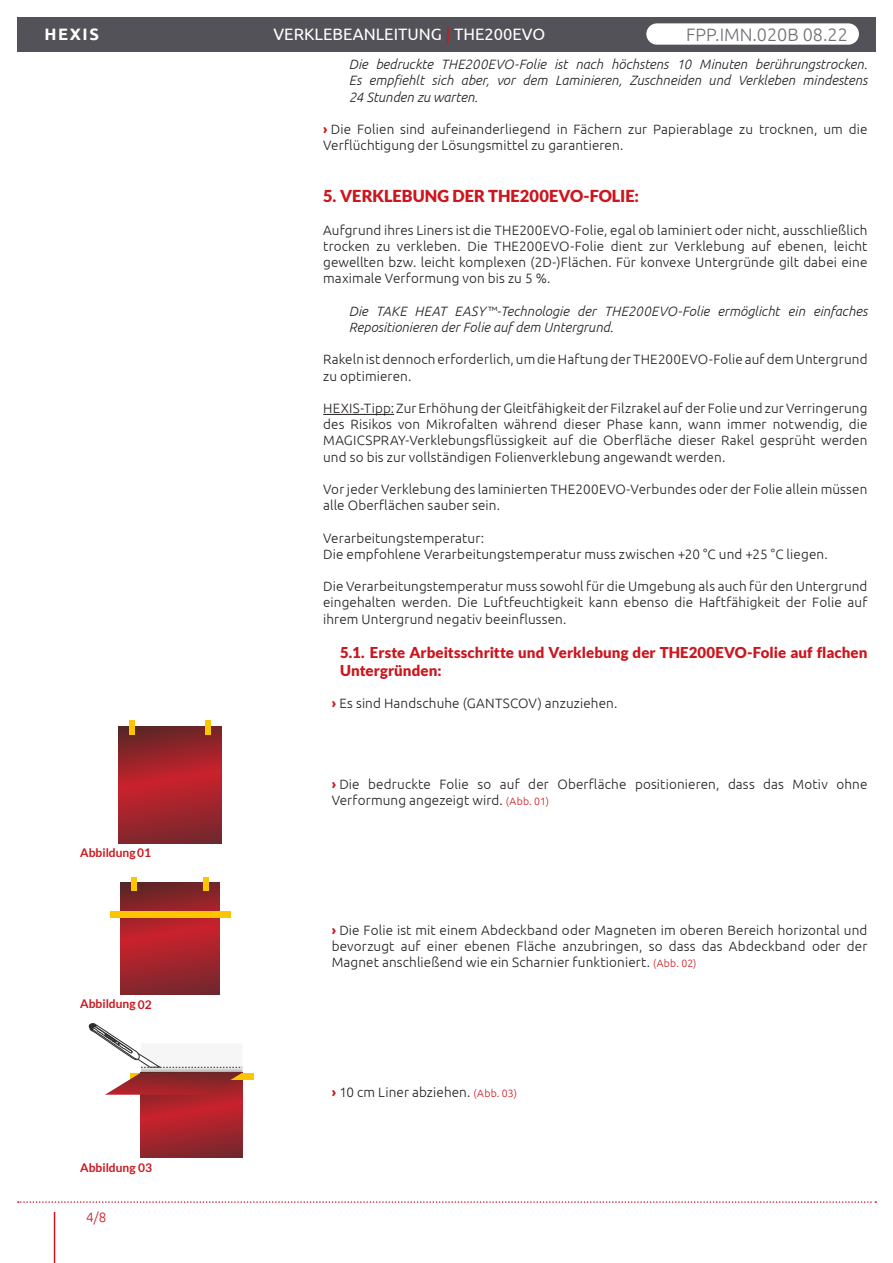
<style>
.page{position:relative;width:893px;height:1263px;background:#fff}
.page>*{position:absolute;margin:0;border:0;box-sizing:border-box;transform-origin:0 0}
.t1{font:300 18px "Ubuntu";color:#6f7073}
.t2{font:900 16.5px "Lato";letter-spacing:.005em;color:#cd151d}
.t3{font:16.5px "Ubuntu";color:#fff}
.t4{font:700 16.5px "Ubuntu";letter-spacing:.1em;color:#fff}
.t5{font:900 15px/18px "Lato";letter-spacing:.005em;color:#cd151d}
.t6{font:300 13.5px/16.2px "Ubuntu";letter-spacing:.01em;color:#231f20}
.avertissement{font:italic 300 13.5px/16.2px "Ubuntu";color:#231f20;text-align:justify}
.t7{font:300 13.5px "Ubuntu";color:#cd151d}
.légende{font:700 12px "Lato";color:#cd151d}
.s1{color:#cd151d}
.s2{font-weight:700;color:#cd151d}
.s3{font-size:10.5px;color:#cd151d}
</style>
<div class="page">
<div style="left:17px;top:17px;width:859px;height:34px;background:#545259"></div>
<svg style="left:18px;top:1201px;width:858px;height:2px"></svg>
<hr style="left:54px;top:1212px;width:1px;height:51px;background:#cd151d">
<hr style="left:323px;top:414px;width:71px;height:1px;background:#231f20">
<svg style="left:118px;top:727px;width:104px;height:116px"></svg>
<div style="left:130px;top:721px;width:5px;height:14px;background:#fdc500"></div>
<div style="left:205px;top:721px;width:5px;height:14px;background:#fdc500"></div>
<svg style="left:120px;top:883px;width:100px;height:111px"></svg>
<div style="left:131px;top:877px;width:6px;height:13px;background:#fdc500"></div>
<div style="left:204px;top:877px;width:5px;height:13px;background:#fdc500"></div>
<div style="left:110px;top:911px;width:120px;height:7px;background:#fdc500"></div>
<div style="left:130px;top:1073px;width:123px;height:6px;background:#fdc500"></div>
<svg style="left:88px;top:1023px;width:154px;height:135px"></svg>
<div style="left:646px;top:23px;width:213px;height:22px;background:#fff;border-radius:11px"></div>
<p class="t4" style="left:44px;top:25px;width:56px">HEXIS</p>
<p class="légende" style="left:80px;top:846px;width:72px">Abbildung01</p>
<p class="légende" style="left:80px;top:997px;width:73px">Abbildung 02</p>
<p class="légende" style="left:80px;top:1160px;width:73px">Abbildung 03</p>
<p class="t7" style="left:86px;top:1209px;width:22px">4/8</p>
<p class="t3" style="left:273px;top:25px;width:273px">VERKLEBEANLEITUNG <span class="s1">|</span> THE200EVO</p>
<h1 class="t1" style="left:686px;top:24px;width:163px">FPP.IMN.020B 08.22</h1>
<p class="avertissement" style="left:349px;top:56px;width:520px">Die bedruckte THE200EVO-Folie ist nach höchstens 10 Minuten berührungstrocken.<br>Es empfiehlt sich aber, vor dem Laminieren, Zuschneiden und Verkleben mindestens 24 Stunden zu warten.</p>
<p class="t6" style="left:323px;top:121px;width:546px"><span class="s2">›</span> Die Folien sind aufeinanderliegend in Fächern zur Papierablage zu trocknen, um die<br>Verflüchtigung der Lösungsmittel zu garantieren.</p>
<p class="t2" style="left:323px;top:187px;width:317px">5. VERKLEBUNG DER THE200EVO-FOLIE:</p>
<p class="t6" style="left:323px;top:222px;width:546px;text-align:justify">Aufgrund ihres Liners ist die THE200EVO-Folie, egal ob laminiert oder nicht, ausschließlich trocken zu verkleben. Die THE200EVO-Folie dient zur Verklebung auf ebenen, leicht gewellten bzw. leicht komplexen (2D-)Flächen. Für konvexe Untergründe gilt dabei eine maximale Verformung von bis zu 5 %.</p>
<p class="avertissement" style="left:349px;top:303px;width:520px">Die TAKE HEAT EASY™-Technologie der THE200EVO-Folie ermöglicht ein einfaches<br>Repositionieren der Folie auf dem Untergrund.</p>
<p class="t6" style="left:323px;top:351px;width:546px">Rakeln ist dennoch erforderlich, um die Haftung der THE200EVO-Folie auf dem Untergrund zu optimieren.</p>
<p class="t6" style="left:323px;top:400px;width:546px;text-align:justify">HEXIS-Tipp: Zur Erhöhung der Gleitfähigkeit der Filzrakel auf der Folie und zur Verringerung des Risikos von Mikrofalten während dieser Phase kann, wann immer notwendig, die MAGICSPRAY-Verklebungsflüssigkeit auf die Oberfläche dieser Rakel gesprüht werden und so bis zur vollständigen Folienverklebung angewandt werden.</p>
<p class="t6" style="left:323px;top:481px;width:546px">Vor jeder Verklebung des laminierten THE200EVO-Verbundes oder der Folie allein müssen alle Oberflächen sauber sein.</p>
<p class="t6" style="left:323px;top:529px;width:162px">Verarbeitungstemperatur:</p>
<p class="t6" style="left:323px;top:546px;width:506px">Die empfohlene Verarbeitungstemperatur muss zwischen +20 °C und +25 °C liegen.</p>
<p class="t6" style="left:323px;top:578px;width:546px;text-align:justify">Die Verarbeitungstemperatur muss sowohl für die Umgebung als auch für den Untergrund eingehalten werden. Die Luftfeuchtigkeit kann ebenso die Haftfähigkeit der Folie auf ihrem Untergrund negativ beeinflussen.</p>
<p class="t5" style="left:340px;top:643px;width:529px">5.1. Erste Arbeitsschritte und Verklebung der THE200EVO-Folie auf flachen<br>Untergründen:</p>
<p class="t6" style="left:332px;top:695px;width:287px"><span class="s2">›</span> Es sind Handschuhe (GANTSCOV) anzuziehen.</p>
<p class="t6" style="left:332px;top:776px;width:537px"><span class="s2">›</span> Die bedruckte Folie so auf der Oberfläche positionieren, dass das Motiv ohne<br>Verformung angezeigt wird. <span class="s3">(Abb. 01)</span></p>
<p class="t6" style="left:332px;top:922px;width:537px;text-align:justify"><span class="s2">›</span> Die Folie ist mit einem Abdeckband oder Magneten im oberen Bereich horizontal und bevorzugt auf einer ebenen Fläche anzubringen, so dass das Abdeckband oder der Magnet anschließend wie ein Scharnier funktioniert. <span class="s3">(Abb. 02)</span></p>
<p class="t6" style="left:332px;top:1084px;width:187px"><span class="s2">›</span> 10 cm Liner abziehen. <span class="s3">(Abb. 03)</span></p>
</div>
